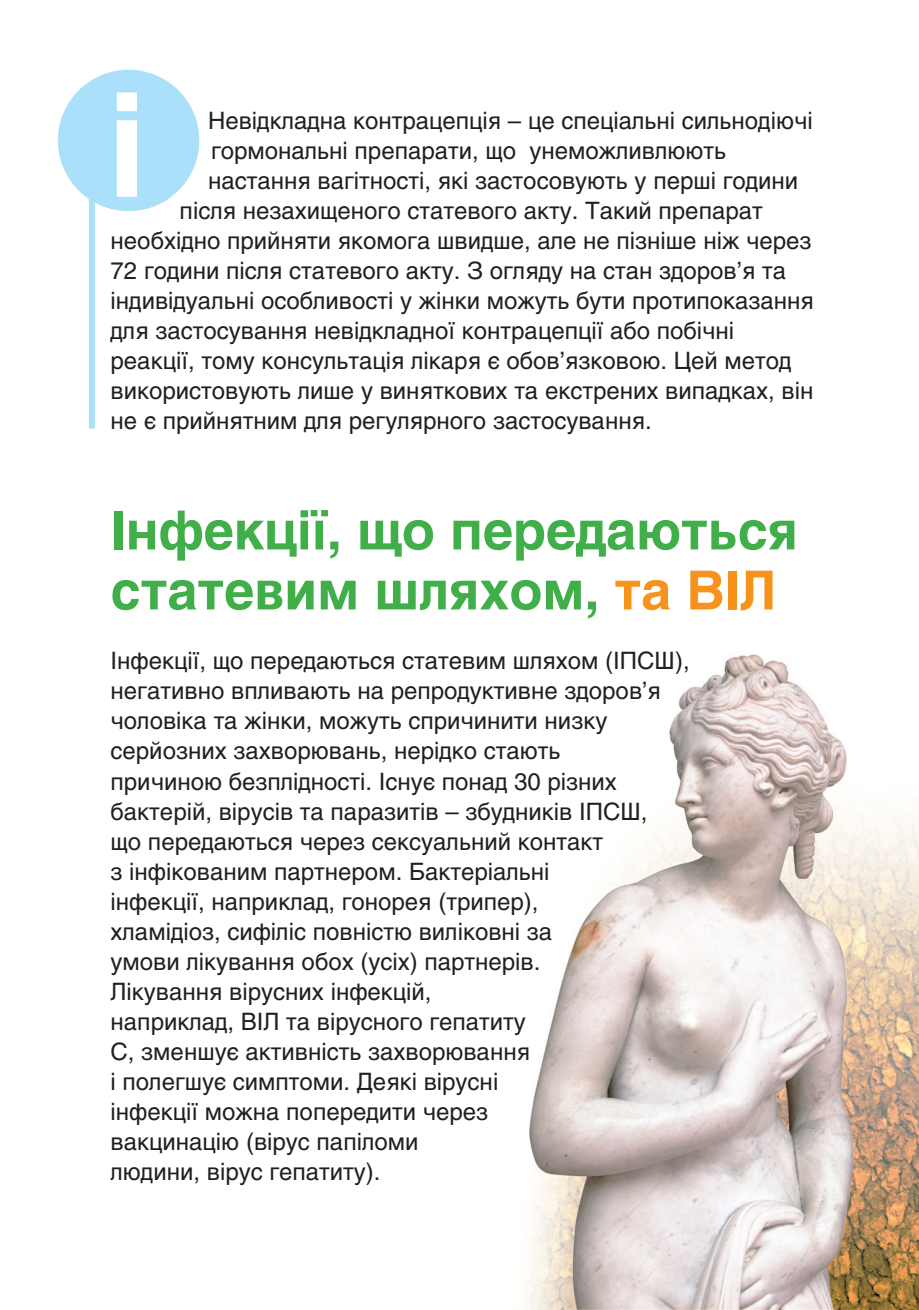
<style>
.page{position:relative;width:919px;height:1310px;background:#fff}
.page>*{position:absolute;margin:0;border:0;box-sizing:border-box;transform-origin:0 0}
.t1{font:700 144px "AG Letterica C";color:#fff}
.t2{font:700 54px/60px "AG Letterica C";color:#40ae49}
.t3{font:24px/30px "AG Letterica C";color:#231f20}
.s1{color:#f7931d}
</style>
<div class="page">
<img style="left:526px;top:654px;width:392px;height:656px">
<div style="left:89px;top:147px;width:6px;height:282px;background:#aae0f9"></div>
<div style="left:58px;top:70px;width:141px;height:141px;background:#aae0f9;border-radius:50%"></div>
<h1 class="t1" style="left:107px;top:62px;width:42px">i</h1>
<p class="t3" style="left:208px;top:106px;width:606px">Невідкладна контрацепція – це спеціальні сильнодіючі</p>
<p class="t3" style="left:211px;top:136px;width:516px">гормональні препарати, що унеможливлюють</p>
<p class="t3" style="left:208px;top:166px;width:591px">настання вагітності, які застосовують у перші години</p>
<p class="t3" style="left:180px;top:196px;width:584px">після незахищеного статевого акту. Такий препарат</p>
<p class="t3" style="left:111px;top:226px;width:702px">необхідно прийняти якомога швидше, але не пізніше ніж через</p>
<p class="t3" style="left:111px;top:256px;width:677px">72 години після статевого акту. З огляду на стан здоров’я та</p>
<p class="t3" style="left:111px;top:286px;width:704px">індивідуальні особливості у жінки можуть бути протипоказання</p>
<p class="t3" style="left:111px;top:316px;width:625px">для застосування невідкладної контрацепції або побічні</p>
<p class="t3" style="left:111px;top:346px;width:682px">реакції, тому консультація лікаря є обов’язковою. Цей метод</p>
<p class="t3" style="left:111px;top:376px;width:704px">використовують лише у виняткових та екстрених випадках, він</p>
<p class="t3" style="left:111px;top:406px;width:542px">не є прийнятним для регулярного застосування.</p>
<h2 class="t2" style="left:111px;top:500px;width:688px">Інфекції, що передаються статевим шляхом, <span class="s1">та ВІЛ</span></h2>
<p class="t3" style="left:111px;top:646px;width:580px">Інфекції, що передаються статевим шляхом (ІПСШ), негативно впливають на репродуктивне здоров’я чоловіка та жінки, можуть спричинити низку серйозних захворювань, нерідко стають<br>причиною безплідності. Існує понад 30 різних бактерій, вірусів та паразитів – збудників ІПСШ,<br>що передаються через сексуальний контакт<br>з інфікованим партнером. Бактеріальні<br>інфекції, наприклад, гонорея (трипер),<br>хламідіоз, сифіліс повністю виліковні за<br>умови лікування обох (усіх) партнерів.<br>Лікування вірусних інфекцій,<br>наприклад, ВІЛ та вірусного гепатиту<br>С, зменшує активність захворювання<br>і полегшує симптоми. Деякі вірусні<br>інфекції можна попередити через<br>вакцинацію (вірус папіломи<br>людини, вірус гепатиту).</p>
</div>
